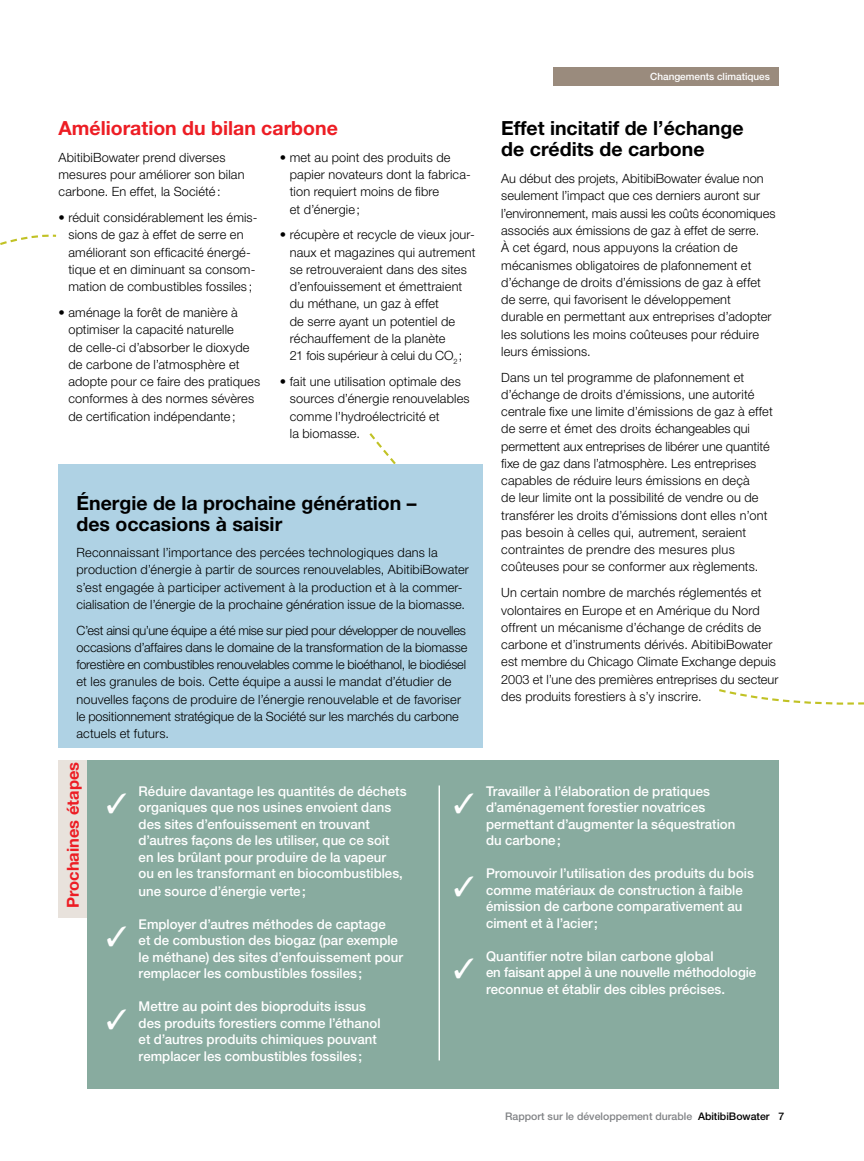
<style>
.page{position:relative;width:864px;height:1161px;background:#fff}
.page>*{position:absolute;margin:0;border:0;box-sizing:border-box;transform-origin:0 0}
.t1{font:700 19.5px/21px "Helvetica Neue";color:#000}
.t2{font:700 19.5px "Helvetica Neue";color:#ed1d24}
.t3{font:700 16.5px "Helvetica Neue";color:#ed1d24}
.t4{font:500 13.5px/16.5px "Helvetica Neue";color:#fff}
.t5{font:300 12.75px/17.2px "Helvetica Neue";letter-spacing:.01em;color:#000}
.t6{font:500 10.5px "Helvetica Neue";color:#808285}
.t7{font:500 10.05px "Helvetica Neue";color:#fff}
.s1{color:#000}
</style>
<div class="page">
<svg style="left:0;top:234px;width:57px;height:11px"></svg>
<div style="left:87px;top:760px;width:691px;height:329px;background:#88ab9f"></div>
<div style="left:59px;top:465px;width:424px;height:283px;background:#afd2e4"></div>
<div style="left:59px;top:760px;width:28px;height:158px;background:#e8e2dc"></div>
<div style="left:553px;top:67px;width:225px;height:18px;background:#9a8b7d"></div>
<hr style="left:439px;top:786px;width:1px;height:274px;background:#fff">
<p class="t7" style="left:650px;top:71px;width:121px">Changements climatiques</p>
<h1 class="t2" style="left:59px;top:116px;width:281px">Amélioration du bilan carbone</h1>
<p class="t5" style="left:58px;top:148px;width:188px">AbitibiBowater prend diverses mesures pour améliorer son bilan carbone. En effet, la Société:</p>
<p class="t5" style="left:68px;top:209px;width:191px;text-indent:-10px">• réduit considérablement les émis&shy;sions de gaz à effet de serre en améliorant son efficacité énergé&shy;tique et en diminuant sa consom&shy;mation de combustibles fossiles ;</p>
<p class="t5" style="left:68px;top:304px;width:193px;text-indent:-10px">• aménage la forêt de manière à optimiser la capacité naturelle<br>de celle-ci d’absorber le dioxyde de carbone de l’atmosphère et adopte pour ce faire des pratiques conformes à des normes sévères de certification indépendante;</p>
<p class="t5" style="left:290px;top:148px;width:182px;text-indent:-10px">• met au point des produits de papier novateurs dont la fabrica&shy;tion requiert moins de fibre<br>et d’énergie;</p>
<p class="t5" style="left:290px;top:226px;width:187px;text-indent:-10px">• récupère et recycle de vieux jour&shy;naux et magazines qui autrement se retrouveraient dans des sites d’enfouissement et émettraient du méthane, un gaz à effet<br>de serre ayant un potentiel de réchauffement de la planète<br>21 fois supérieur à celui du CO<sub>2</sub> ;</p>
<p class="t5" style="left:290px;top:373px;width:181px;text-indent:-10px">• fait une utilisation optimale des sources d’énergie renouvelables comme l’hydroélectricité et<br>la biomasse.</p>
<h1 class="t1" style="left:77px;top:492px;width:342px">Énergie de la prochaine génération – des occasions à saisir</h1>
<p class="t5" style="left:77px;top:544px;width:394px">Reconnaissant l’importance des percées technologiques dans la production d’énergie à partir de sources renouvelables, AbitibiBowater s’est engagée à participer activement à la production et à la commer&shy;cialisation de l’énergie de la prochaine génération issue de la biomasse.</p>
<p class="t5" style="left:77px;top:621px;width:392px">C’est ainsi qu’une équipe a été mise sur pied pour développer de nouvelles occasions d’affaires dans le domaine de la transformation de la biomasse forestière en combustibles renouvelables comme le bioéthanol, le biodiésel et les granules de bois. Cette équipe a aussi le mandat d’étudier de nouvelles façons de produire de l’énergie renouvelable et de favoriser le positionnement stratégique de la Société sur les marchés du carbone actuels et futurs.</p>
<p class="t3" style="left:63px;top:908px;width:148px;rotate:-90deg">Prochaines étapes</p>
<p class="t4" style="left:139px;top:782px;width:269px">Réduire davantage les quantités de déchets organiques que nos usines envoient dans des sites d’enfouissement en trouvant d’autres façons de les utiliser, que ce soit en les brûlant pour produire de la vapeur<br>ou en les transformant en biocombustibles, une source d’énergie verte;</p>
<p class="t4" style="left:139px;top:916px;width:266px">Employer d’autres méthodes de captage<br>et de combustion des biogaz (par exemple le méthane) des sites d’enfouissement pour remplacer les combustibles fossiles;</p>
<p class="t4" style="left:139px;top:998px;width:243px">Mettre au point des bioproduits issus des produits forestiers comme l’éthanol et d’autres produits chimiques pouvant remplacer les combustibles fossiles;</p>
<h1 class="t1" style="left:501px;top:117px;width:244px">Effet incitatif de l’échange de crédits de carbone</h1>
<p class="t5" style="left:501px;top:170px;width:276px">Au début des projets, AbitibiBowater évalue non seulement l’impact que ces derniers auront sur l’environnement, mais aussi les coûts économiques associés aux émissions de gaz à effet de serre.<br>À cet égard, nous appuyons la création de mécanismes obligatoires de plafonnement et d’échange de droits d’émissions de gaz à effet de serre, qui favorisent le développement durable en permettant aux entreprises d’adopter les solutions les moins coûteuses pour réduire leurs émissions.</p>
<p class="t5" style="left:501px;top:368px;width:273px">Dans un tel programme de plafonnement et d’échange de droits d’émissions, une autorité centrale fixe une limite d’émissions de gaz à effet de serre et émet des droits échangeables qui permettent aux entreprises de libérer une quantité fixe de gaz dans l’atmosphère. Les entreprises capables de réduire leurs émissions en deçà<br>de leur limite ont la possibilité de vendre ou de transférer les droits d’émissions dont elles n’ont pas besoin à celles qui, autrement, seraient contraintes de prendre des mesures plus coûteuses pour se conformer aux règlements.</p>
<p class="t5" style="left:501px;top:584px;width:279px">Un certain nombre de marchés réglementés et volontaires en Europe et en Amérique du Nord offrent un mécanisme d’échange de crédits de carbone et d’instruments dérivés. AbitibiBowater est membre du Chicago Climate Exchange depuis 2003 et l’une des premières entreprises du secteur des produits forestiers à s’y inscrire.</p>
<p class="t4" style="left:486px;top:783px;width:251px">Travailler à l’élaboration de pratiques d’aménagement forestier novatrices permettant d’augmenter la séquestration du carbone;</p>
<p class="t4" style="left:486px;top:865px;width:269px">Promouvoir l’utilisation des produits du bois comme matériaux de construction à faible émission de carbone comparativement au ciment et à l’acier;</p>
<p class="t4" style="left:486px;top:948px;width:272px">Quantifier notre bilan carbone global<br>en faisant appel à une nouvelle méthodologie reconnue et établir des cibles précises.</p>
<p class="t6" style="left:505px;top:1110px;width:281px">Rapport sur le développement durable <span class="s1">AbitibiBowater 7</span></p>
</div>
